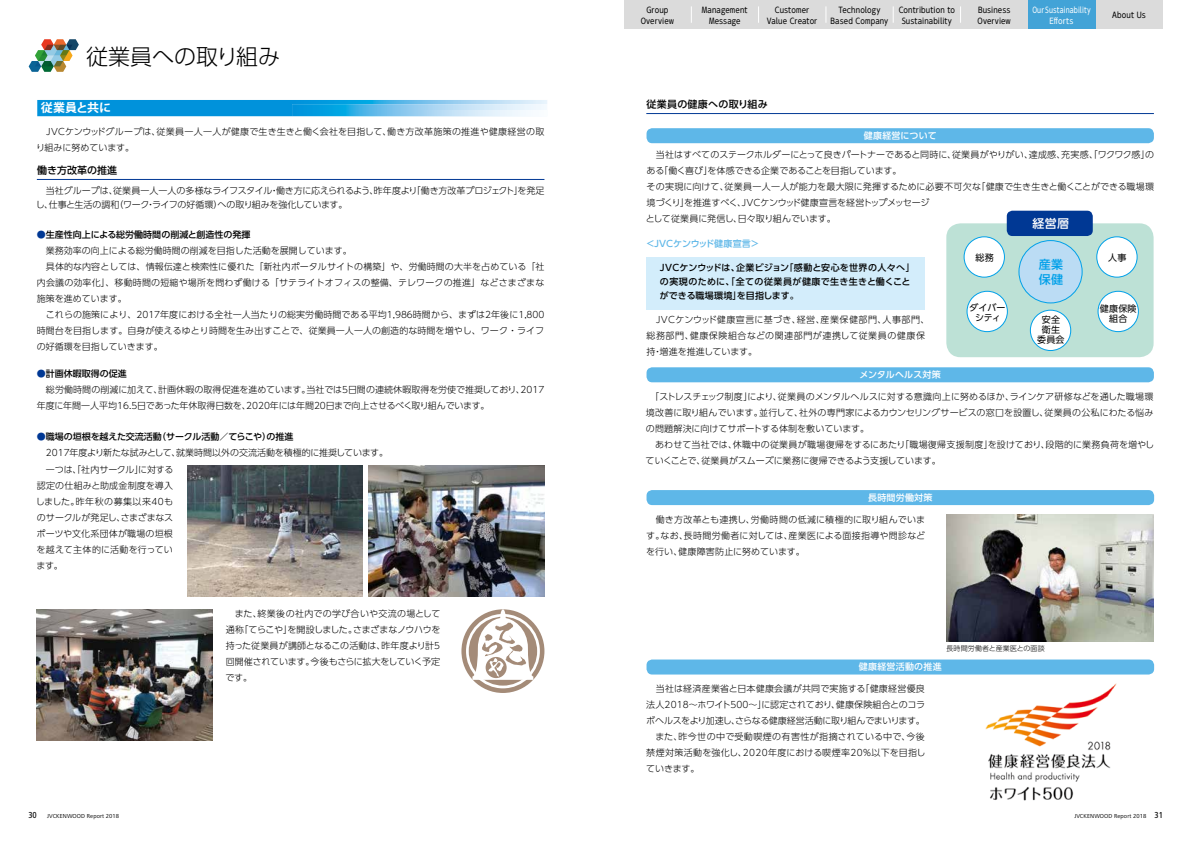
<style>
.page{position:relative;width:1191px;height:842px;background:#fff}
.page>*{position:absolute;margin:0;border:0;box-sizing:border-box;transform-origin:0 0}
.t1{font:300 22px "UD Shin Go Pro";color:#000}
.t2{font:700 12px "Koz Go Pr 6 N";letter-spacing:.005em;color:#fff}
.t3{font:500 12px/15px "UD Shin Go Pro";color:#00a0e9}
.t4{font:500 12px "UD Shin Go Pro";color:#fff}
.t5{font:500 10px "UD Shin Go Pro";letter-spacing:.015em;color:#000}
.t6{font:300 9px/16px "UD Shin Go Pro";letter-spacing:.005em;color:#000}
.t7{font:300 9px/14px "UD Shin Go Pro";letter-spacing:-.025em;color:#000}
.t8{font:300 9px/16px "UD Shin Go Pro";letter-spacing:.055em;color:#000}
.t9{font:500 9px/14px "UD Shin Go Pro";letter-spacing:.03em;color:#000}
.t10{font:500 9px "UD Shin Go Pro";letter-spacing:.025em;color:#fff}
.t11{font:9px/10px "UD Shin Go Pro";letter-spacing:.025em;color:#000;text-align:center}
.t12{font:500 9px "UD Shin Go Pro";letter-spacing:-.04em;color:#5eb7e8}
.t13{font:8px/11px "UD Shin Go C Osez Pr 6 N";letter-spacing:.01em;color:#000;text-align:center}
.t14{font:8px/11px "UD Shin Go C Osez Pr 6 N";letter-spacing:.015em;color:#fff;text-align:center;scale:.9 1}
.t15{font:300 7px "UD Shin Go Pro";letter-spacing:.025em;color:#000}
.t16{font:6px "Frutiger Next Pro";letter-spacing:.015em;color:#000}
.s1{font-weight:500;color:#003894}
.s2{font-weight:500}
.s3{font-weight:500;font-stretch:condensed;font-size:9px}
</style>
<div class="page">
<div style="left:624px;top:0;width:538px;height:29px;background:#dbdbdb"></div>
<svg style="left:893px;top:6px;width:1px;height:17px"></svg>
<svg style="left:960px;top:6px;width:1px;height:17px"></svg>
<svg style="left:825px;top:6px;width:1px;height:17px"></svg>
<svg style="left:758px;top:6px;width:1px;height:17px"></svg>
<svg style="left:691px;top:6px;width:1px;height:17px"></svg>
<div style="left:1028px;top:0;width:67px;height:29px;background:#42a3d7"></div>
<img style="left:37px;top:100px;width:510px;height:16px">
<img style="left:292px;top:104px;width:255px;height:12px">
<img style="left:420px;top:110px;width:127px;height:6px">
<img style="left:946px;top:515px;width:207px;height:126px">
<hr style="left:646px;top:113px;width:507px;height:1px;background:#003894">
<div style="left:646px;top:128px;width:507px;height:15px;background:#5eb7e8;border-radius:6px"></div>
<div style="left:646px;top:367px;width:507px;height:15px;background:#5eb7e8;border-radius:6px"></div>
<div style="left:646px;top:490px;width:508px;height:15px;background:#5eb7e8;border-radius:6px"></div>
<div style="left:646px;top:659px;width:508px;height:15px;background:#5eb7e8;border-radius:6px"></div>
<div style="left:646px;top:257px;width:279px;height:52px;background:#d3edfb"></div>
<div style="left:946px;top:223px;width:207px;height:134px;background:#bde1d6;border-radius:14px"></div>
<div style="left:1006px;top:211px;width:86px;height:25px;background:#003894;border-radius:6px"></div>
<div style="left:1019px;top:241px;width:63px;height:62px;background:#bbdcf4;border-radius:50%"></div>
<div style="left:1018px;top:240px;width:64px;height:63px;border:1px solid #00a0e9;border-radius:50%"></div>
<div style="left:1030px;top:310px;width:40px;height:40px;background:#fff;border-radius:50%"></div>
<div style="left:1029px;top:310px;width:42px;height:41px;border:1px solid #00a0e9;border-radius:50%"></div>
<div style="left:967px;top:291px;width:40px;height:41px;background:#fff;border-radius:50%"></div>
<div style="left:966px;top:291px;width:42px;height:41px;border:1px solid #00a0e9;border-radius:50%"></div>
<div style="left:1098px;top:291px;width:40px;height:41px;background:#fff;border-radius:50%"></div>
<div style="left:1097px;top:291px;width:41px;height:41px;border:1px solid #00a0e9;border-radius:50%"></div>
<div style="left:964px;top:237px;width:40px;height:40px;background:#fff;border-radius:50%"></div>
<div style="left:963px;top:236px;width:42px;height:42px;border:1px solid #00a0e9;border-radius:50%"></div>
<div style="left:1096px;top:237px;width:41px;height:40px;background:#fff;border-radius:50%"></div>
<div style="left:1096px;top:236px;width:41px;height:42px;border:1px solid #00a0e9;border-radius:50%"></div>
<hr style="left:37px;top:179px;width:507px;height:1px;background:#003894">
<img style="left:369px;top:465px;width:175px;height:132px">
<img style="left:187px;top:465px;width:176px;height:132px">
<img style="left:37px;top:609px;width:176px;height:132px">
<svg style="left:461px;top:609px;width:83px;height:84px"></svg>
<img style="left:985px;top:683px;width:132px;height:118px">
<svg style="left:29px;top:39px;width:50px;height:33px"></svg>
<h1 class="t1" style="left:86px;top:39px;width:195px">従業員への取り組み</h1>
<h2 class="t2" style="left:41px;top:101px;width:72px">従業員と共に</h2>
<p class="t6" style="left:36px;top:124px;width:510px">　JVCケンウッドグループは、従業員一人一人が健康で生き生きと働く会社を目指して、働き方改革施策の推進や健康経営の取り組みに努めています。</p>
<p class="t5" style="left:37px;top:162px;width:82px">働き方改革の推進</p>
<p class="t7" style="left:36px;top:183px;width:510px">　当社グループは、従業員一人一人の多様なライフスタイル・働き方に応えられるよう、昨年度より「働き方改革プロジェクト」を発足し、仕事と生活の調和（ワーク・ライフの好循環）への取り組みを強化しています。</p>
<p class="t6" style="left:37px;top:226px;width:509px"><span class="s1">●</span><span class="s2">生産性向上による総労働時間の削減と創造性の発揮<br></span>　業務効率の向上による総労働時間の削減を目指した活動を展開しています。<br>　具体的な内容としては、情報伝達と検索性に優れた「新社内ポータルサイトの構築」や、労働時間の大半を占めている「社内会議の効率化」、移動時間の短縮や場所を問わず働ける｢サテライトオフィスの整備、テレワークの推進｣などさまざまな施策を進めています。<br>　これらの施策により、2017年度における全社一人当たりの総実労働時間である平均1,986時間から、まずは2年後に1,800時間台を目指します。自身が使えるゆとり時間を生み出すことで、従業員一人一人の創造的な時間を増やし、ワーク・ライフの好循環を目指していきます。</p>
<p class="t6" style="left:37px;top:365px;width:509px"><span class="s1">●</span><span class="s2">計画休暇取得の促進<br></span>　総労働時間の削減に加えて、計画休暇の取得促進を進めています。当社では5日間の連続休暇取得を労使で推奨しており、2017年度に年間一人平均16.5日であった年休取得日数を、2020年には年間20日まで向上させるべく取り組んでいます。</p>
<p class="t6" style="left:37px;top:428px;width:353px"><span class="s1">●</span><span class="s2">職場の垣根を越えた交流活動（サークル活動／てらこや）の推進<br></span>　2017年度より新たな試みとして、就業時間以外の交流活動を積極的に推奨しています。</p>
<p class="t6" style="left:36px;top:461px;width:139px;text-align:justify">　一つは、「社内サークル」に対する認定の仕組みと助成金制度を導入しました。昨年秋の募集以来40ものサークルが発足し、さまざまなスポーツや文化系団体が職場の垣根を越えて主体的に活動を行っています。</p>
<p class="t6" style="left:225px;top:605px;width:216px;text-align:justify">　また、終業後の社内での学び合いや交流の場として通称「てらこや」を開設しました。さまざまなノウハウを持った従業員が講師となるこの活動は、昨年度より計5回開催されています。今後もさらに拡大をしていく予定です。</p>
<p class="t13" style="left:641px;top:4px;width:35px">Group<br>Overview</p>
<p class="t13" style="left:702px;top:4px;width:47px">Management<br>Message</p>
<p class="t13" style="left:766px;top:4px;width:52px">Customer<br>Value Creator</p>
<p class="t13" style="left:898px;top:4px;width:58px">Contribution to<br>Sustainability</p>
<p class="t13" style="left:977px;top:4px;width:35px;text-align:left">Business<br>Overview</p>
<p class="t14" style="left:1032px;top:4px;width:66px">Our Sustainability<br>Efforts</p>
<p class="t13" style="left:830px;top:4px;width:59px">Technology<br>Based Company</p>
<p class="t13" style="left:1112px;top:10px;width:35px">About Us</p>
<p class="t5" style="left:646px;top:96px;width:123px">従業員の健康への取り組み</p>
<p class="t10" style="left:864px;top:128px;width:74px">健康経営について</p>
<p class="t6" style="left:646px;top:146px;width:510px">　当社はすべてのステークホルダーにとって良きパートナーであると同時に、従業員がやりがい、達成感、充実感、「ワクワク感」のある「働く喜び」を体感できる企業であることを目指しています。<br>その実現に向けて、従業員一人一人が能力を最大限に発揮するために必要不可欠な「健康で生き生きと働くことができる職場環境づくり」を推進すべく、ＪＶＣケンウッド健康宣言を経営トップメッセージ<br>として従業員に発信し、日々取り組んでいます。</p>
<h2 class="t4" style="left:1032px;top:213px;width:38px">経営層</h2>
<h2 class="t3" style="left:1038px;top:257px;width:26px">産業保健</h2>
<p class="t11" style="left:1037px;top:314px;width:29px">安全衛生委員会</p>
<p class="t12" style="left:645px;top:236px;width:115px">＜ＪＶＣケンウッド健康宣言＞</p>
<p class="t11" style="left:975px;top:253px;width:20px">総務</p>
<p class="t11" style="left:1108px;top:252px;width:20px">人事</p>
<p class="t9" style="left:660px;top:261px;width:256px">JVCケンウッドは、企業ビジョン「感動と安心を世界の人々へ」の実現のために、「全ての従業員が健康で生き生きと働くことができる職場環境」を目指します。</p>
<p class="t11" style="left:969px;top:303px;width:38px">ダイバーシティ</p>
<p class="t11" style="left:1100px;top:303px;width:38px">健康保険組合</p>
<p class="t8" style="left:646px;top:311px;width:285px">　ＪＶＣケンウッド健康宣言に基づき、経営、産業保健部門、人事部門、総務部門、健康保険組合などの関連部門が連携して従業員の健康保持・増進を推進しています。</p>
<p class="t6" style="left:645px;top:388px;width:510px">　「ストレスチェック制度」により、従業員のメンタルヘルスに対する意識向上に努めるほか、ラインケア研修などを通した職場環境改善に取り組んでいます。並行して、社外の専門家によるカウンセリングサービスの窓口を設置し、従業員の公私にわたる悩みの問題解決に向けてサポートする体制を敷いています。<br>　あわせて当社では、休職中の従業員が職場復帰をするにあたり「職場復帰支援制度」を設けており、段階的に業務負荷を増やしていくことで、従業員がスムーズに業務に復帰できるよう支援しています。</p>
<p class="t10" style="left:859px;top:367px;width:83px">メンタルヘルス対策</p>
<p class="t10" style="left:868px;top:490px;width:66px">長時間労働対策</p>
<p class="t6" style="left:646px;top:511px;width:281px;text-align:justify">　働き方改革とも連携し、労働時間の低減に積極的に取り組んでいます。なお、長時間労働者に対しては、産業医による面接指導や問診などを行い、健康障害防止に努めています。</p>
<p class="t15" style="left:946px;top:643px;width:100px">長時間労働者と産業医との面談</p>
<p class="t10" style="left:859px;top:660px;width:84px">健康経営活動の推進</p>
<p class="t6" style="left:646px;top:680px;width:281px;text-align:justify">　当社は経済産業省と日本健康会議が共同で実施する「健康経営優良法人2018～ホワイト500～」に認定されており、健康保険組合とのコラボヘルスをより加速し、さらなる健康経営活動に取り組んでまいります。　また、昨今世の中で受動喫煙の有害性が指摘されている中で、今後禁煙対策活動を強化し、2020年度における喫煙率20%以下を目指していきます。</p>
<p class="t16" style="left:28px;top:812px;width:92px"><span class="s3">30</span> JVCKENWOOD Report 2018</p>
<p class="t16" style="left:1074px;top:812px;width:90px">JVCKENWOOD Report 2018 <span class="s3">31</span></p>
</div>
